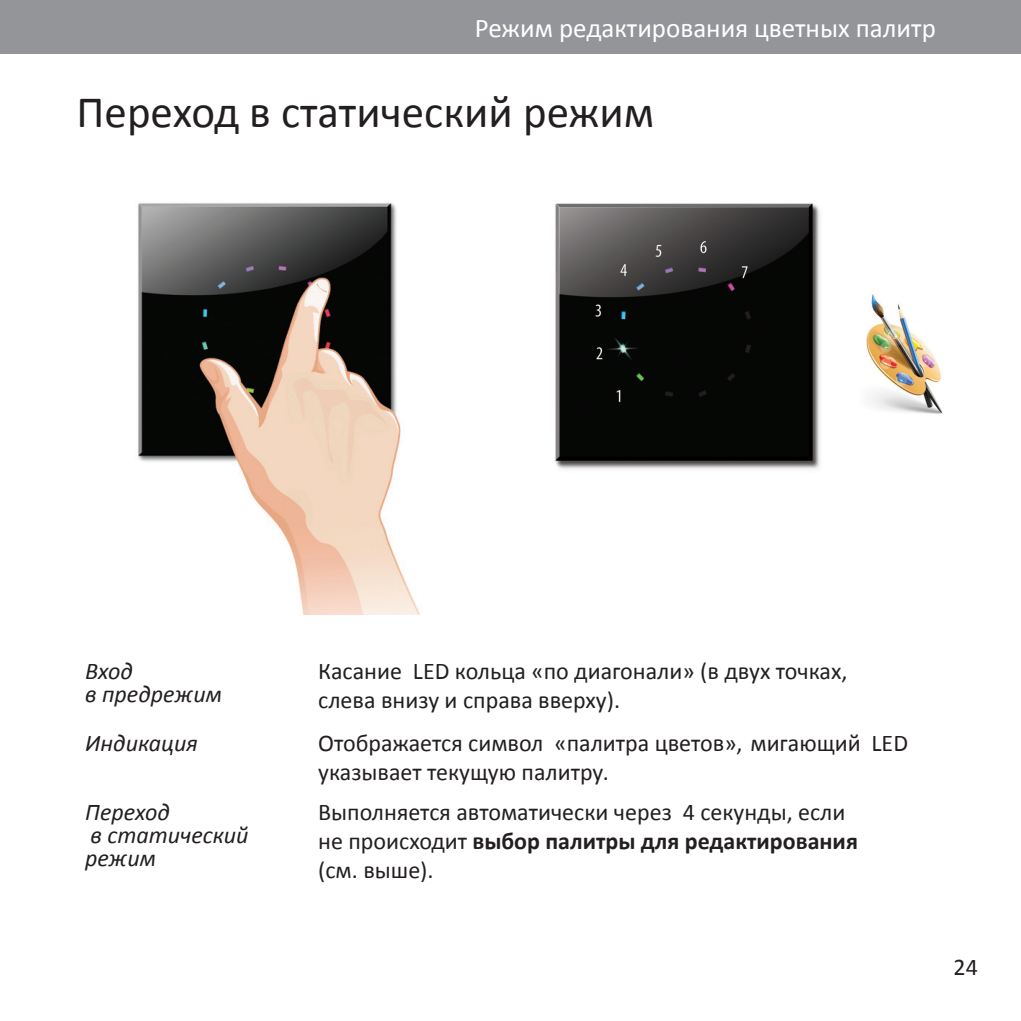
<style>
.page{position:relative;width:1021px;height:1021px;background:#fff}
.page>*{position:absolute;margin:0;border:0;box-sizing:border-box;transform-origin:0 0}
.t1{font:45px "Calibri";color:#231f20}
.t2{font:27px "Calibri";color:#fff}
.t3{font:24px/28.8px "Calibri";color:#231f20}
.t4{font:italic 24px/22.8px "Calibri";color:#231f20}
.s1{font-weight:700}
</style>
<div class="page">
<img style="left:138px;top:203px;width:282px;height:411px">
<img style="left:555px;top:203px;width:388px;height:266px">
<div style="left:0;top:0;width:1020px;height:53px;background:#939598"></div>
<p class="t2" style="left:475px;top:11px;width:462px">Режим редактирования цветных палитр</p>
<p class="t1" style="left:77px;top:84px;width:579px">Переход в статический режим</p>
<p class="t4" style="left:85px;top:658px;width:138px">Вход<br>в предрежим</p>
<p class="t4" style="left:85px;top:730px;width:114px">Индикация</p>
<p class="t4" style="left:85px;top:799px;width:86px">Переход</p>
<p class="t4" style="left:85px;top:822px;width:165px">в статический режим</p>
<p class="t3" style="left:318px;top:656px;width:530px">Касание LED кольца «по диагонали» (в двух точках, слева внизу и справа вверху).</p>
<p class="t3" style="left:318px;top:728px;width:591px">Отображается символ «палитра цветов», мигающий LED указывает текущую палитру.</p>
<p class="t3" style="left:318px;top:797px;width:541px">Выполняется автоматически через 4 секунды, если не происходит <span class="s1">выбор палитры для редактирования </span>(см. выше).</p>
<p class="t3" style="left:953px;top:952px;width:26px">24</p>
</div>
